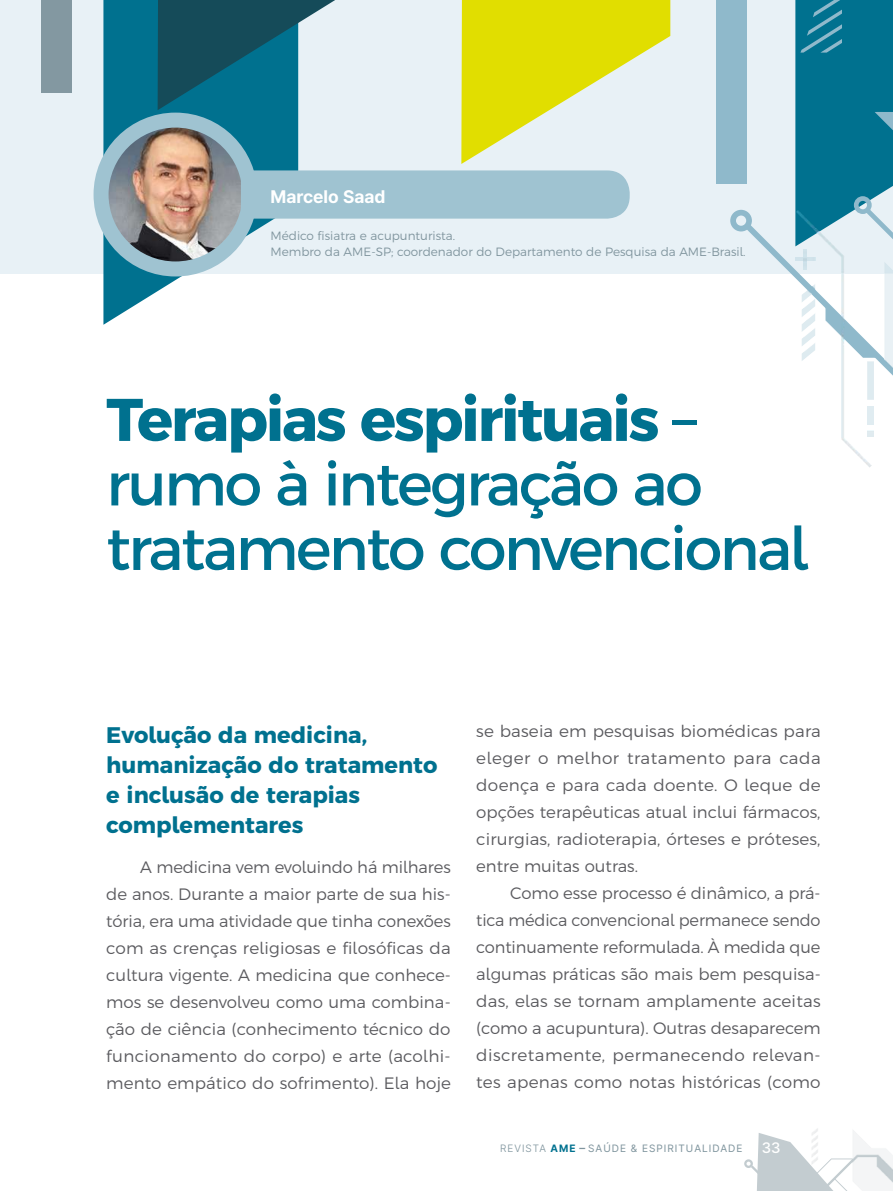
<style>
.page{position:relative;width:893px;height:1191px;background:#fff}
.page>*{position:absolute;margin:0;border:0;box-sizing:border-box;transform-origin:0 0}
.t1{font:60px/64.5px "Argentum Sans";letter-spacing:-.04em;color:#00718f}
.t2{font:700 22.5px/30px "Argentum Sans";color:#00718f}
.t3{font:700 18px "Pretendard";color:#fff}
.t4{font:300 16.5px/27px "Argentum Sans";letter-spacing:.01em;color:#5b5b5f;text-align:justify}
.t5{font:500 15px "Pretendard";color:#fff}
.t6{font:300 12px/16.5px "Argentum Sans";color:#80959e}
.t7{font:10.5px "Pretendard";letter-spacing:.1em;color:#80959e}
.s1{font-weight:700}
.s2{font-weight:300}
.s3{font-weight:700;color:#00718f}
.s4{font-weight:600;font-size:12px}
</style>
<div class="page">
<div style="left:0;top:0;width:893px;height:273px;background:#e8f1f6"></div>
<svg style="left:461px;top:0;width:209px;height:164px"></svg>
<svg style="left:103px;top:0;width:195px;height:325px;fill:#00718f"></svg>
<svg style="left:158px;top:0;width:177px;height:110px"></svg>
<div style="left:716px;top:0;width:31px;height:183px;background:#8fb9cb"></div>
<svg style="left:730px;top:0;width:163px;height:437px"></svg>
<img style="left:796px;top:210px;width:76px;height:257px">
<img style="left:884px;top:261px;width:9px;height:113px">
<div style="left:42px;top:0;width:30px;height:92px;background:#8398a1"></div>
<svg style="left:744px;top:1128px;width:108px;height:63px"></svg>
<img style="left:852px;top:1130px;width:41px;height:61px">
<div style="left:225px;top:170px;width:405px;height:49px;background:#9fc3d1;border-radius:23px"></div>
<img style="left:105px;top:120px;width:136px;height:149px">
<div style="left:94px;top:113px;width:163px;height:163px;border:15px solid #9fc3d1;border-radius:50%"></div>
<p class="t3" style="left:271px;top:186px;width:116px">Marcelo Saad</p>
<p class="t6" style="left:271px;top:227px;width:477px">Médico fisiatra e acupunturista.<br>Membro da AME-SP; coordenador do Departamento de Pesquisa da AME-Brasil.</p>
<h1 class="t1" style="left:106px;top:387px;width:704px"><span class="s1">Terapias espirituais</span> – rumo à integração ao tratamento convencional</h1>
<h2 class="t2" style="left:106px;top:720px;width:333px">Evolução da medicina, humanização do tratamento e inclusão de terapias complementares</h2>
<p class="t4" style="left:106px;top:853px;width:346px;text-indent:34px">A medicina vem evoluindo há milhares de anos. Durante a maior parte de sua his&shy;tória, era uma atividade que tinha conexões com as crenças religiosas e filosóficas da cultura vigente. A medicina que conhece&shy;mos se desenvolveu como uma combina&shy;ção de ciência (conhecimento técnico do funcionamento do corpo) e arte (acolhi&shy;mento empático do sofrimento). Ela hoje</p>
<p class="t4" style="left:476px;top:717px;width:346px">se baseia em pesquisas biomédicas para eleger o melhor tratamento para cada doença e para cada doente. O leque de opções terapêuticas atual inclui fármacos, cirurgias, radioterapia, órteses e próteses, entre muitas outras.</p>
<p class="t4" style="left:476px;top:879px;width:346px;text-indent:34px">Como esse processo é dinâmico, a prá&shy;tica médica convencional permanece sendo continuamente reformulada. À medida que algumas práticas são mais bem pesquisa&shy;das, elas se tornam amplamente aceitas (como a acupuntura). Outras desaparecem discretamente, permanecendo relevan&shy;tes apenas como notas históricas (como</p>
<p class="t7" style="left:500px;top:1142px;width:244px"><span class="s2">REVISTA</span> <span class="s3">AME</span> <span class="s4">–</span> SAÚDE &amp; ESPIRITUALIDADE</p>
<p class="t5" style="left:762px;top:1139px;width:20px">33</p>
</div>
